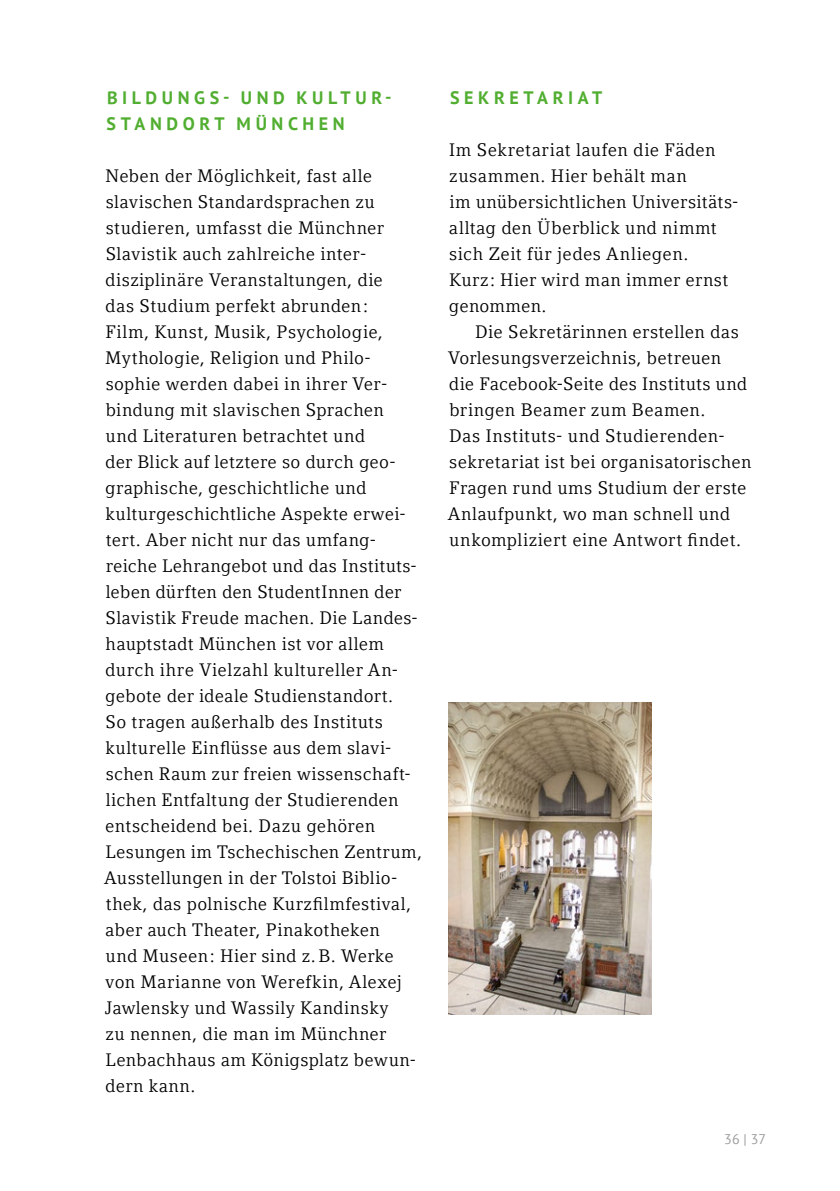
<style>
.page{position:relative;width:840px;height:1191px;background:#fff}
.page>*{position:absolute;margin:0;border:0;box-sizing:border-box;transform-origin:0 0}
.t1{font:18px/26px "Compatil Letter LT Com";letter-spacing:.02em;color:#000}
.t2{font:700 18px/26px "PT Sans";letter-spacing:.255em;color:#51ae30}
.t3{font:14px "PT Sans";color:#9c9d9d}
</style>
<div class="page">
<img style="left:448px;top:702px;width:203px;height:312px">
<p class="t2" style="left:106px;top:84px;width:284px">BILDUNGS- UND KULTUR-<br>STANDORT MÜNCHEN</p>
<p class="t1" style="left:104px;top:163px;width:319px">Neben der Möglichkeit, fast alle slavischen Standardsprachen zu studieren, umfasst die Münchner Slavistik auch zahlreiche inter&shy;disziplinäre Veranstaltungen, die<br>das Studium perfekt abrunden:<br>Film, Kunst, Musik, Psychologie, Mythologie, Religion und Philo&shy;sophie werden dabei in ihrer Ver&shy;bindung mit slavischen Sprachen<br>und Literaturen betrachtet und<br>der Blick auf letztere so durch geo&shy;graphische, geschichtliche und kulturgeschichtliche Aspekte erwei&shy;tert. Aber nicht nur das umfang&shy;reiche Lehrangebot und das Instituts&shy;leben dürften den StudentInnen der Slavistik Freude machen. Die Landes&shy;hauptstadt München ist vor allem durch ihre Vielzahl kultureller An&shy;gebote der ideale Studienstandort.<br>So tragen außerhalb des Instituts kulturelle Einflüsse aus dem slavi&shy;schen Raum zur freien wissenschaft&shy;lichen Entfaltung der Studierenden entscheidend bei. Dazu gehören Lesungen im Tschechischen Zentrum, Ausstellungen in der Tolstoi Biblio&shy;thek, das polnische Kurzfilmfestival, aber auch Theater, Pinakotheken<br>und Museen: Hier sind z.B. Werke von Marianne von Werefkin, Alexej Jawlensky und Wassily Kandinsky<br>zu nennen, die man im Münchner Lenbachhaus am Königsplatz bewun&shy;dern kann.</p>
<p class="t2" style="left:450px;top:84px;width:153px">SEKRETARIAT</p>
<p class="t1" style="left:448px;top:137px;width:291px">Im Sekretariat laufen die Fäden zusammen. Hier behält man<br>im unübersichtlichen Universitäts&shy;alltag den Überblick und nimmt sich Zeit für jedes Anliegen.<br>Kurz: Hier wird man immer ernst genommen.</p>
<p class="t1" style="left:448px;top:319px;width:304px;text-indent:27px">Die Sekretärinnen erstellen das Vorlesungsverzeichnis, betreuen<br>die Facebook-Seite des Instituts und bringen Beamer zum Beamen.<br>Das Instituts- und Studierenden&shy;sekretariat ist bei organisatorischen Fragen rund ums Studium der erste Anlaufpunkt, wo man schnell und unkompliziert eine Antwort findet.</p>
<p class="t3" style="left:723px;top:1130px;width:43px">36 | 37</p>
</div>
